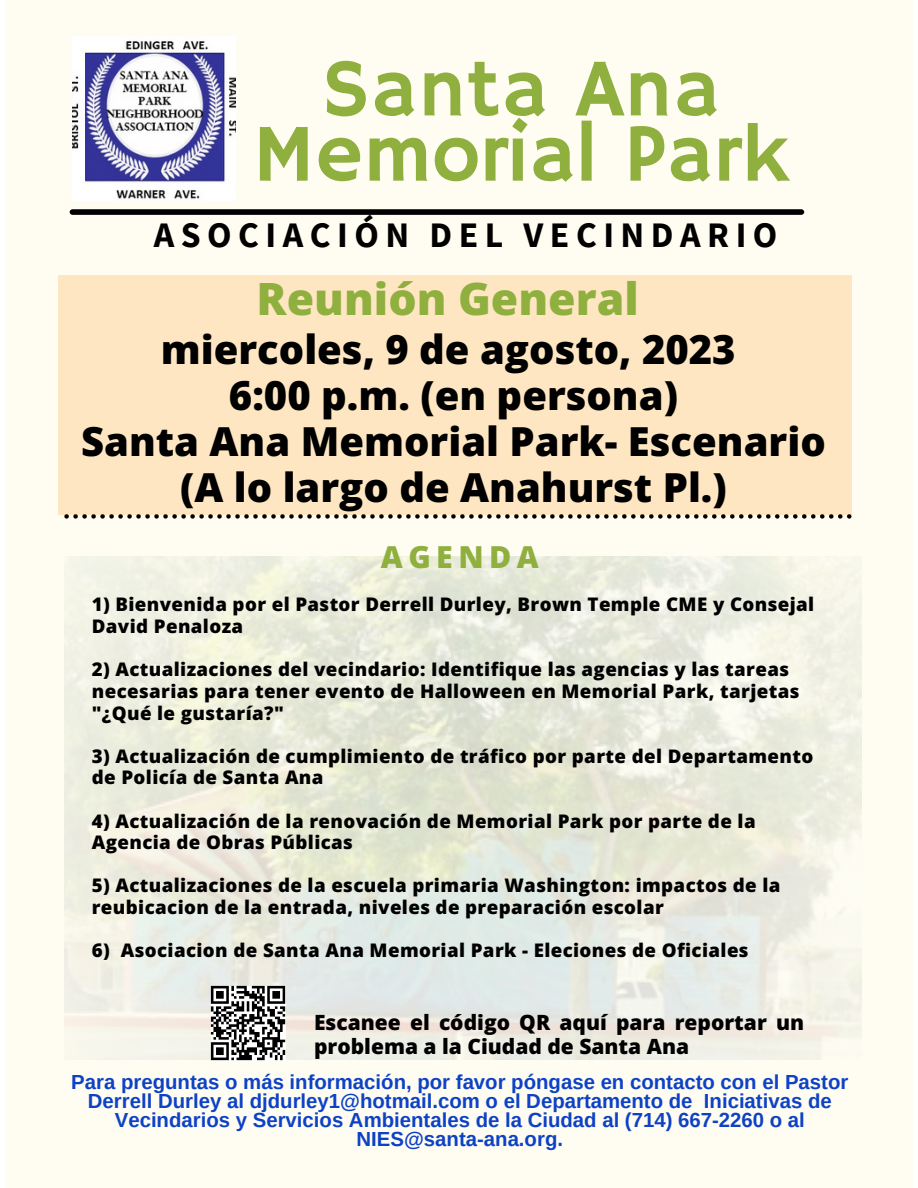
<style>
.page{position:relative;width:918px;height:1188px;background:#fff}
.page>*{position:absolute;margin:0;border:0;box-sizing:border-box;transform-origin:0 0}
.t1{font:82.5px/65.2px "Hammersmith One";color:#8faf3f;text-align:center}
.t2{font:800 44.55px "Open Sans";color:#8faf3f}
.t3{font:800 40.05px "Open Sans";color:#000}
.t4{font:700 35.85px "Source Sans Pro";letter-spacing:.18em;color:#000}
.t5{font:800 30.3px "Open Sans";letter-spacing:.18em;color:#8faf3f}
.t6{font:800 21px/24.8px "Open Sans";color:#000}
.t7{font:700 20.4px/19.2px "Arimo";color:#0d41c6;text-align:center}
.t8{font:800 18.75px/21.6px "Open Sans";letter-spacing:.02em;color:#000}
</style>
<div class="page">
<div style="left:5px;top:0;width:908px;height:1188px;background:#fffdf1"></div>
<svg style="left:64px;top:515px;width:788px;height:4px"></svg>
<div style="left:59px;top:275px;width:793px;height:240px;background:#fde6c1"></div>
<img style="left:72px;top:36px;width:163px;height:164px">
<div style="left:72px;top:209px;width:729px;height:6px;background:#000"></div>
<img style="left:64px;top:557px;width:798px;height:503px">
<svg style="left:211px;top:986px;width:74px;height:74px"></svg>
<p class="t1" style="left:253px;top:60px;width:538px">Santa Ana<br>Memorial Park</p>
<p class="t4" style="left:154px;top:212px;width:625px">ASOCIACIÓN DEL VECINDARIO</p>
<p class="t2" style="left:257px;top:268px;width:384px">Reunión General</p>
<p class="t3" style="left:161px;top:321px;width:576px">miercoles, 9 de agosto, 2023</p>
<p class="t3" style="left:229px;top:367px;width:451px">6:00 p.m. (en persona)</p>
<p class="t3" style="left:81px;top:413px;width:746px">Santa Ana Memorial Park- Escenario</p>
<p class="t3" style="left:180px;top:460px;width:548px">(A lo largo de Anahurst Pl.)</p>
<p class="t5" style="left:381px;top:535px;width:160px">AGENDA</p>
<p class="t8" style="left:92px;top:593px;width:724px">1) Bienvenida por el Pastor Derrell Durley, Brown Temple CME y Consejal<br>David Penaloza</p>
<p class="t8" style="left:92px;top:658px;width:709px">2) Actualizaciones del vecindario: Identifique las agencias y las tareas necesarias para tener evento de Halloween en Memorial Park, tarjetas "¿Qué le gustaría?"</p>
<p class="t8" style="left:92px;top:745px;width:723px">3) Actualización de cumplimiento de tráfico por parte del Departamento de Policía de Santa Ana</p>
<p class="t8" style="left:92px;top:810px;width:665px">4) Actualización de la renovación de Memorial Park por parte de la<br>Agencia de Obras Públicas</p>
<p class="t8" style="left:92px;top:874px;width:690px">5) Actualizaciones de la escuela primaria Washington: impactos de la reubicacion de la entrada, niveles de preparación escolar</p>
<p class="t8" style="left:92px;top:939px;width:658px">6) Asociacion de Santa Ana Memorial Park - Eleciones de Oficiales</p>
<p class="t6" style="left:314px;top:1009px;width:492px">Escanee el código QR aquí para reportar un problema a la Ciudad de Santa Ana</p>
<p class="t7" style="left:71px;top:1072px;width:779px">Para preguntas o más información, por favor póngase en contacto con el Pastor Derrell Durley al djdurley1@hotmail.com o el Departamento de Iniciativas de Vecindarios y Servicios Ambientales de la Ciudad al (714) 667-2260 o al NIES@santa-ana.org.</p>
</div>
